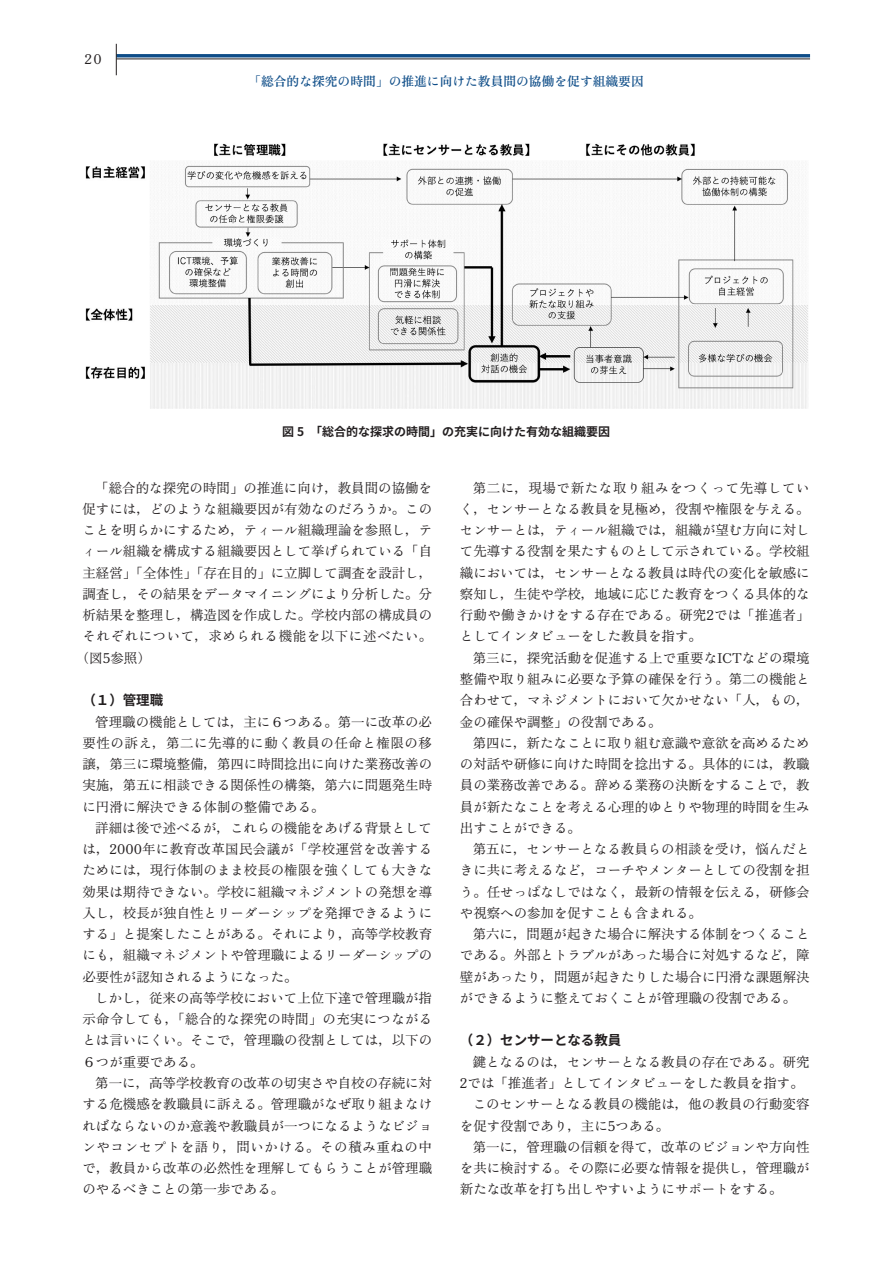
<style>
.page{position:relative;width:893px;height:1263px;background:#fff}
.page>*{position:absolute;margin:0;border:0;box-sizing:border-box;transform-origin:0 0}
.t1{font:13.5px/21.3px "Zen Old Mincho";letter-spacing:-.005em;color:#231f20;text-align:justify}
.t2{font:13.5px "Zen Old Mincho";letter-spacing:.04em;color:#231f20}
.t3{font:700 13.5px "Source Han Sans JP";letter-spacing:-.005em;color:#231f20}
.t4{font:700 12.75px "Zen Old Mincho";color:#0e4d88}
.t5{font:700 12px "Source Han Sans JP";color:#231f20}
</style>
<div class="page">
<hr style="left:116px;top:59px;width:694px;height:1px;background:#231f20">
<hr style="left:116px;top:54px;width:694px;height:3px;background:#0e4d88">
<hr style="left:116px;top:44px;width:1px;height:31px;background:#231f20">
<img style="left:85px;top:143px;width:723px;height:266px">
<p class="t1" style="left:85px;top:49px;width:19px">20</p>
<p class="t4" style="left:248px;top:74px;width:397px">「総合的な探究の時間」の推進に向けた教員間の協働を促す組織要因</p>
<p class="t5" style="left:282px;top:424px;width:330px">図 5　「総合的な探求の時間」の充実に向けた有効な組織要因</p>
<p class="t1" style="left:95px;top:477px;width:338px">「総合的な探究の時間」の推進に向け，教員間の協働を</p>
<p class="t1" style="left:83px;top:499px;width:351px">促すには，どのような組織要因が有効なのだろうか。この</p>
<p class="t1" style="left:83px;top:520px;width:351px">ことを明らかにするため，ティール組織理論を参照し，テ</p>
<p class="t1" style="left:83px;top:541px;width:351px">ィール組織を構成する組織要因として挙げられている「自</p>
<p class="t1" style="left:83px;top:562px;width:351px">主経営」「全体性」「存在目的」に立脚して調査を設計し，</p>
<p class="t1" style="left:83px;top:584px;width:351px">調査し，その結果をデータマイニングにより分析した。分</p>
<p class="t1" style="left:83px;top:605px;width:351px">析結果を整理し，構造図を作成した。学校内部の構成員の</p>
<p class="t2" style="left:83px;top:628px;width:351px">それぞれについて，求められる機能を以下に述べたい。</p>
<p class="t1" style="left:76px;top:648px;width:77px">（図5参照）</p>
<p class="t3" style="left:83px;top:693px;width:82px">（１）管理職</p>
<p class="t1" style="left:83px;top:711px;width:351px;text-indent:13px">管理職の機能としては，主に６つある。第一に改革の必要性の訴え，第二に先導的に動く教員の任命と権限の移譲，第三に環境整備，第四に時間捻出に向けた業務改善の実施，第五に相談できる関係性の構築，第六に問題発生時に円滑に解決できる体制の整備である。</p>
<p class="t1" style="left:83px;top:818px;width:351px;text-indent:13px">詳細は後で述べるが，これらの機能をあげる背景としては，2000年に教育改革国民会議が「学校運営を改善するためには，現行体制のまま校長の権限を強くしても大きな効果は期待できない。学校に組織マネジメントの発想を導入し，校長が独自性とリーダーシップを発揮できるようにする」と提案したことがある。それにより，高等学校教育にも，組織マネジメントや管理職によるリーダーシップの必要性が認知されるようになった。</p>
<p class="t1" style="left:83px;top:988px;width:351px;text-indent:13px">しかし，従来の高等学校において上位下達で管理職が指示命令しても，「総合的な探究の時間」の充実につながるとは言いにくい。そこで，管理職の役割としては，以下の６つが重要である。</p>
<p class="t1" style="left:83px;top:1073px;width:351px;text-indent:13px">第一に，高等学校教育の改革の切実さや自校の存続に対する危機感を教職員に訴える。管理職がなぜ取り組まなければならないのか意義や教職員が一つになるようなビジョンやコンセプトを語り，問いかける。その積み重ねの中で，教員から改革の必然性を理解してもらうことが管理職のやるべきことの第一歩である。</p>
<p class="t1" style="left:460px;top:477px;width:351px;text-indent:13px">第二に，現場で新たな取り組みをつくって先導していく，センサーとなる教員を見極め，役割や権限を与える。センサーとは，ティール組織では，組織が望む方向に対して先導する役割を果たすものとして示されている。学校組織においては，センサーとなる教員は時代の変化を敏感に察知し，生徒や学校，地域に応じた教育をつくる具体的な行動や働きかけをする存在である。研究2では「推進者」としてインタビューをした教員を指す。</p>
<p class="t1" style="left:460px;top:648px;width:351px;text-indent:13px">第三に，探究活動を促進する上で重要なICTなどの環境整備や取り組みに必要な予算の確保を行う。第二の機能と合わせて，マネジメントにおいて欠かせない「人，もの，金の確保や調整」の役割である。</p>
<p class="t1" style="left:460px;top:733px;width:351px;text-indent:13px">第四に，新たなことに取り組む意識や意欲を高めるための対話や研修に向けた時間を捻出する。具体的には，教職員の業務改善である。辞める業務の決断をすることで，教員が新たなことを考える心理的ゆとりや物理的時間を生み出すことができる。</p>
<p class="t1" style="left:460px;top:839px;width:351px;text-indent:13px">第五に，センサーとなる教員らの相談を受け，悩んだときに共に考えるなど，コーチやメンターとしての役割を担う。任せっぱなしではなく，最新の情報を伝える，研修会や視察への参加を促すことも含まれる。</p>
<p class="t1" style="left:460px;top:924px;width:351px;text-indent:13px">第六に，問題が起きた場合に解決する体制をつくることである。外部とトラブルがあった場合に対処するなど，障壁があったり，問題が起きたりした場合に円滑な課題解決ができるように整えておくことが管理職の役割である。</p>
<p class="t3" style="left:460px;top:1033px;width:163px">（２）センサーとなる教員</p>
<p class="t1" style="left:460px;top:1051px;width:351px;text-indent:13px">鍵となるのは，センサーとなる教員の存在である。研究<br>2では「推進者」としてインタビューをした教員を指す。</p>
<p class="t1" style="left:460px;top:1094px;width:351px;text-indent:13px">このセンサーとなる教員の機能は，他の教員の行動変容を促す役割であり，主に5つある。</p>
<p class="t1" style="left:460px;top:1137px;width:351px;text-indent:13px">第一に，管理職の信頼を得て，改革のビジョンや方向性を共に検討する。その際に必要な情報を提供し，管理職が新たな改革を打ち出しやすいようにサポートをする。</p>
</div>
